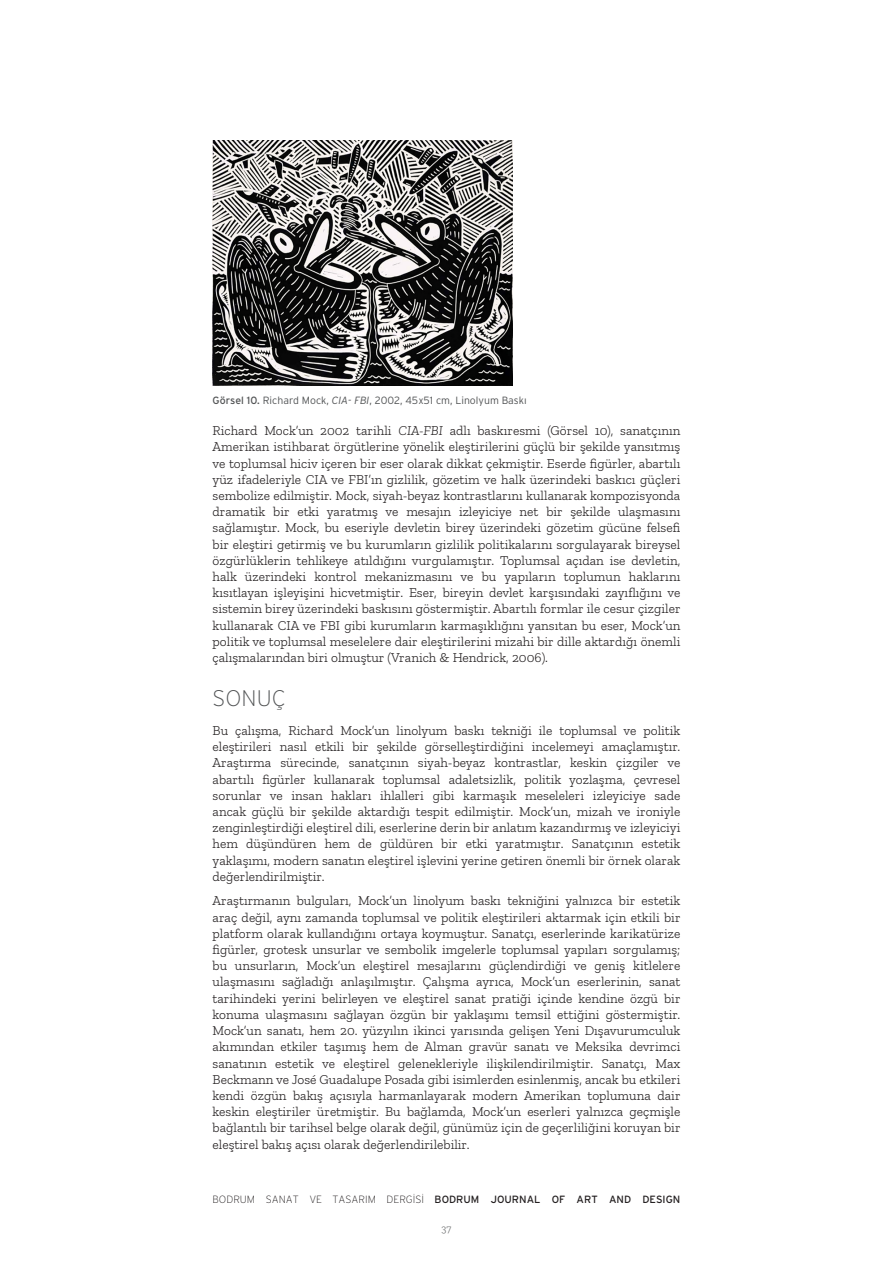
<style>
.page{position:relative;width:893px;height:1263px;background:#fff}
.page>*{position:absolute;margin:0;border:0;box-sizing:border-box;transform-origin:0 0}
.sonuç{font:200 22.5px "Interstate";color:#525455}
.ana_metin{font:300 13.5px/16.2px "Zilla Slab";color:#231f20;text-align:justify}
.gorsel_etiketi{font:300 10.5px "Interstate";color:#525455}
.t1{font:200 10.5px "Interstate";color:#231f20}
.t2{font:300 10.5px "Zilla Slab";color:#626465}
.s1{font-weight:400}
.s2{font-style:italic}
</style>
<div class="page">
<img style="left:213px;top:140px;width:299px;height:245px">
<p class="gorsel_etiketi" style="left:213px;top:394px;width:316px"><span class="s1">Görsel 10.</span> Richard Mock, <span class="s2">CIA- FBI</span>, 2002, 45x51 cm, Linolyum Baskı</p>
<p class="ana_metin" style="left:213px;top:423px;width:469px">Richard Mock’un 2002 tarihli <span class="s2">CIA-FBI</span> adlı baskıresmi (Görsel 10), sanatçının Amerikan istihbarat örgütlerine yönelik eleştirilerini güçlü bir şekilde yansıtmış ve toplumsal hiciv içeren bir eser olarak dikkat çekmiştir. Eserde figürler, abartılı yüz ifadeleriyle CIA ve FBI’ın gizlilik, gözetim ve halk üzerindeki baskıcı güçleri sembolize edilmiştir. Mock, siyah-beyaz kontrastlarını kullanarak kompozisyonda dramatik bir etki yaratmış ve mesajın izleyiciye net bir şekilde ulaşmasını sağlamıştır. Mock, bu eseriyle devletin birey üzerindeki gözetim gücüne felsefi bir eleştiri getirmiş ve bu kurumların gizlilik politikalarını sorgulayarak bireysel özgürlüklerin tehlikeye atıldığını vurgulamıştır. Toplumsal açıdan ise devletin, halk üzerindeki kontrol mekanizmasını ve bu yapıların toplumun haklarını kısıtlayan işleyişini hicvetmiştir. Eser, bireyin devlet karşısındaki zayıflığını ve sistemin birey üzerindeki baskısını göstermiştir. Abartılı formlar ile cesur çizgiler kullanarak CIA ve FBI gibi kurumların karmaşıklığını yansıtan bu eser, Mock’un politik ve toplumsal meselelere dair eleştirilerini mizahi bir dille aktardığı önemli çalışmalarından biri olmuştur (Vranich &amp; Hendrick, 2006).</p>
<p class="sonuç" style="left:213px;top:685px;width:75px">SONUÇ</p>
<p class="ana_metin" style="left:213px;top:722px;width:469px">Bu çalışma, Richard Mock’un linolyum baskı tekniği ile toplumsal ve politik eleştirileri nasıl etkili bir şekilde görselleştirdiğini incelemeyi amaçlamıştır.<br>Araştırma sürecinde, sanatçının siyah-beyaz kontrastlar, keskin çizgiler ve abartılı figürler kullanarak toplumsal adaletsizlik, politik yozlaşma, çevresel sorunlar ve insan hakları ihlalleri gibi karmaşık meseleleri izleyiciye sade ancak güçlü bir şekilde aktardığı tespit edilmiştir. Mock’un, mizah ve ironiyle zenginleştirdiği eleştirel dili, eserlerine derin bir anlatım kazandırmış ve izleyiciyi hem düşündüren hem de güldüren bir etki yaratmıştır. Sanatçının estetik yaklaşımı, modern sanatın eleştirel işlevini yerine getiren önemli bir örnek olarak değerlendirilmiştir.</p>
<p class="ana_metin" style="left:213px;top:893px;width:469px">Araştırmanın bulguları, Mock’un linolyum baskı tekniğini yalnızca bir estetik araç değil, aynı zamanda toplumsal ve politik eleştirileri aktarmak için etkili bir platform olarak kullandığını ortaya koymuştur. Sanatçı, eserlerinde karikatürize figürler, grotesk unsurlar ve sembolik imgelerle toplumsal yapıları sorgulamış; bu unsurların, Mock’un eleştirel mesajlarını güçlendirdiği ve geniş kitlelere ulaşmasını sağladığı anlaşılmıştır. Çalışma ayrıca, Mock’un eserlerinin, sanat tarihindeki yerini belirleyen ve eleştirel sanat pratiği içinde kendine özgü bir konuma ulaşmasını sağlayan özgün bir yaklaşımı temsil ettiğini göstermiştir.<br>Mock’un sanatı, hem 20. yüzyılın ikinci yarısında gelişen Yeni Dışavurumculuk akımından etkiler taşımış hem de Alman gravür sanatı ve Meksika devrimci sanatının estetik ve eleştirel gelenekleriyle ilişkilendirilmiştir. Sanatçı, Max Beckmann ve José Guadalupe Posada gibi isimlerden esinlenmiş, ancak bu etkileri kendi özgün bakış açısıyla harmanlayarak modern Amerikan toplumuna dair keskin eleştiriler üretmiştir. Bu bağlamda, Mock’un eserleri yalnızca geçmişle bağlantılı bir tarihsel belge olarak değil, günümüz için de geçerliliğini koruyan bir eleştirel bakış açısı olarak değerlendirilebilir.</p>
<p class="t1" style="left:213px;top:1193px;width:469px">BODRUM SANAT VE TASARIM DERGİSİ <span class="s1">BODRUM JOURNAL OF ART AND DESIGN</span></p>
<p class="t2" style="left:442px;top:1223px;width:11px">37</p>
</div>
